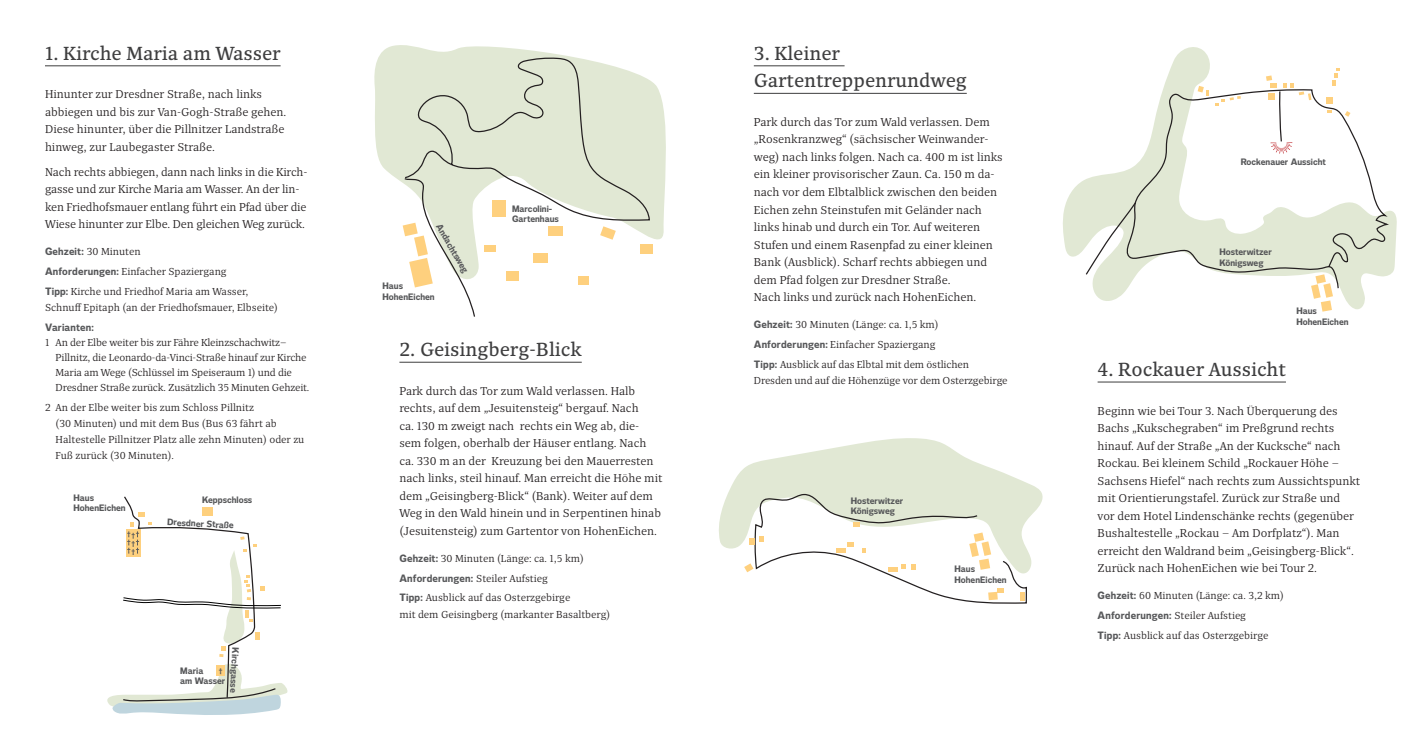
<style>
.page{position:relative;width:1407px;height:745px;background:#fff}
.page>*{position:absolute;margin:0;border:0;box-sizing:border-box;transform-origin:0 0}
.t1{font:18.75px/27.5px "Quercus 10";color:#3e3e3f}
.t2{font:11.25px/17.5px "Quercus 10";color:#231f20}
.t3{font:10px/19.8px "Quercus 10";color:#231f20}
.t4{font:700 10px "Voice";letter-spacing:.01em;color:#57585a}
.t5{font:700 8.75px/10.5px "Voice";color:#57585a}
.t6{font:700 6.25px "Voice";color:#57585a}
.s1{font-family:"Voice";font-weight:700;color:#57585a}
</style>
<div class="page">
<svg style="left:1063px;top:47px;width:334px;height:262px"></svg>
<svg style="left:719px;top:438px;width:324px;height:134px;fill:#e1e8d4"></svg>
<hr style="left:399px;top:361px;width:183px;height:1px;background:#3e3e3f">
<hr style="left:45px;top:65px;width:236px;height:1px;background:#3e3e3f">
<hr style="left:754px;top:65px;width:90px;height:1px;background:#3e3e3f">
<hr style="left:754px;top:93px;width:213px;height:1px;background:#3e3e3f">
<hr style="left:1097px;top:381px;width:189px;height:1px;background:#3e3e3f">
<svg style="left:374px;top:45px;width:292px;height:209px;fill:#e1e8d4"></svg>
<div style="left:640px;top:244px;width:13px;height:9px;background:#fed07e"></div>
<svg style="left:403px;top:56px;width:248px;height:261px"></svg>
<svg style="left:107px;top:496px;width:181px;height:219px"></svg>
<svg style="left:1311px;top:289px;width:22px;height:22px"></svg>
<svg style="left:744px;top:493px;width:283px;height:111px"></svg>
<svg style="left:1124px;top:89px;width:267px;height:200px"></svg>
<svg style="left:1270px;top:142px;width:22px;height:11px"></svg>
<svg style="left:1084px;top:201px;width:53px;height:75px"></svg>
<svg style="left:1197px;top:86px;width:11px;height:10px"></svg>
<svg style="left:1215px;top:96px;width:26px;height:10px"></svg>
<div style="left:1269px;top:93px;width:6px;height:7px;background:#fed07e"></div>
<svg style="left:1283px;top:83px;width:28px;height:17px"></svg>
<svg style="left:1266px;top:75px;width:10px;height:13px"></svg>
<svg style="left:1345px;top:111px;width:5px;height:6px"></svg>
<svg style="left:1327px;top:110px;width:5px;height:3px"></svg>
<div style="left:1326px;top:97px;width:6px;height:7px;background:#fed07e"></div>
<svg style="left:1332px;top:68px;width:8px;height:17px"></svg>
<h1 class="t1" style="left:45px;top:40px;width:237px">1. Kirche Maria am Wasser</h1>
<p class="t2" style="left:45px;top:86px;width:243px">Hinunter zur Dresdner Straße, nach links abbiegen und bis zur Van-- Gogh-- Straße gehen.<br>Diese hinunter, über die Pillnitzer Landstraße hinweg, zur Laubegaster Straße.</p>
<p class="t2" style="left:45px;top:163px;width:264px">Nach rechts abbiegen, dann nach links in die Kirch&shy;gasse und zur Kirche Maria am Wasser. An der lin&shy;ken Friedhofsmauer entlang führt ein Pfad über die Wiese hinunter zur Elbe. Den gleichen Weg zurück.</p>
<p class="t3" style="left:45px;top:242px;width:205px"><span class="s1">Gehzeit:</span> 30 Minuten<br><span class="s1">Anforderungen:</span> Einfacher Spaziergang<br><span class="s1">Tipp:</span> Kirche und Friedhof Maria am Wasser,</p>
<p class="t3" style="left:45px;top:297px;width:234px">Schnuff Epitaph (an der Friedhofsmauer, Elbseite)</p>
<p class="t4" style="left:45px;top:320px;width:50px">Varianten:</p>
<p class="t3" style="left:56px;top:335px;width:255px;line-height:15px;text-indent:-11px">1 An der Elbe weiter bis zur Fähre Kleinzschachwitz– Pillnitz, die Leonardo-- da--Vinci--Straße hinauf zur Kirche Maria am Wege (Schlüssel im Speiseraum 1) und die Dresdner Straße zurück. Zusätzlich 35 Minuten Gehzeit.</p>
<p class="t3" style="left:56px;top:399px;width:250px;line-height:16.2px;text-indent:-11px">2 An der Elbe weiter bis zum Schloss Pillnitz<br>(30 Minuten) und mit dem Bus (Bus 63 fährt ab Haltestelle Pillnitzer Platz alle zehn Minuten) oder zu Fuß zurück (30 Minuten).</p>
<p class="t5" style="left:74px;top:491px;width:54px">Haus<br>HohenEichen</p>
<p class="t5" style="left:202px;top:494px;width:52px">Keppschloss</p>
<p class="t5" style="left:167px;top:516px;width:68px;rotate:3deg">Dresdner Straße</p>
<p class="t5" style="left:241px;top:647px;width:46px;rotate:93deg">Kirchgasse</p>
<p class="t5" style="left:180px;top:664px;width:47px">Maria<br>am Wasser</p>
<p class="t6" style="left:219px;top:665px;width:5px">†</p>
<p class="t5" style="left:443px;top:221px;width:57px;rotate:60deg">Andachtsweg</p>
<p class="t5" style="left:382px;top:280px;width:54px">Haus<br>HohenEichen</p>
<p class="t5" style="left:512px;top:203px;width:48px">Marcolini-<br>Gartenhaus</p>
<h1 class="t1" style="left:399px;top:336px;width:184px">2. Geisingberg-Blick</h1>
<p class="t2" style="left:399px;top:382px;width:264px">Park durch das Tor zum Wald verlassen. Halb rechts, auf dem „Jesuitensteig“ bergauf. Nach<br>ca. 130 m zweigt nach rechts ein Weg ab, die&shy;sem folgen, oberhalb der Häuser entlang. Nach ca. 330 m an der Kreuzung bei den Mauerresten nach links, steil hinauf. Man erreicht die Höhe mit dem „Geisingberg--Blick“ (Bank). Weiter auf dem Weg in den Wald hinein und in Serpentinen hinab (Jesuitensteig) zum Gartentor von HohenEichen.</p>
<p class="t3" style="left:399px;top:548px;width:186px"><span class="s1">Gehzeit:</span> 30 Minuten (Länge: ca. 1,5 km)<br><span class="s1">Anforderungen:</span> Steiler Aufstieg<br><span class="s1">Tipp:</span> Ausblick auf das Osterzgebirge</p>
<p class="t3" style="left:399px;top:604px;width:212px">mit dem Geisingberg (markanter Basaltberg)</p>
<h1 class="t1" style="left:754px;top:40px;width:214px">3. Kleiner<br>Gartentreppenrundweg</h1>
<p class="t2" style="left:754px;top:113px;width:250px">Park durch das Tor zum Wald verlassen. Dem „Rosenkranzweg“ (sächsischer Weinwander&shy;weg) nach links folgen. Nach ca. 400 m ist links ein kleiner provisorischer Zaun. Ca. 150 m da&shy;nach vor dem Elbtalblick zwischen den beiden Eichen zehn Steinstufen mit Geländer nach links hinab und durch ein Tor. Auf weiteren Stufen und einem Rasenpfad zu einer kleinen Bank (Ausblick). Scharf rechts abbiegen und dem Pfad folgen zur Dresdner Straße.<br>Nach links und zurück nach HohenEichen.</p>
<p class="t3" style="left:754px;top:315px;width:217px"><span class="s1">Gehzeit:</span> 30 Minuten (Länge: ca. 1,5 km)<br><span class="s1">Anforderungen:</span> Einfacher Spaziergang<br><span class="s1">Tipp:</span> Ausblick auf das Elbtal mit dem östlichen</p>
<p class="t3" style="left:754px;top:370px;width:255px">Dresden und auf die Höhenzüge vor dem Osterzgebirge</p>
<p class="t5" style="left:851px;top:495px;width:54px">Hosterwitzer<br>Königsweg</p>
<p class="t5" style="left:954px;top:563px;width:54px">Haus<br>HohenEichen</p>
<p class="t5" style="left:1240px;top:157px;width:87px">Rockenauer Aussicht</p>
<p class="t5" style="left:1219px;top:246px;width:54px">Hosterwitzer<br>Königsweg</p>
<p class="t5" style="left:1296px;top:305px;width:54px">Haus<br>HohenEichen</p>
<h1 class="t1" style="left:1097px;top:356px;width:190px">4. Rockauer Aussicht</h1>
<p class="t2" style="left:1097px;top:402px;width:264px">Beginn wie bei Tour 3. Nach Überquerung des Bachs „Kukschegraben“ im Preßgrund rechts hinauf. Auf der Straße „An der Kucksche“ nach Rockau. Bei kleinem Schild „Rockauer Höhe – Sachsens Hiefel“ nach rechts zum Aussichtspunkt mit Orientierungstafel. Zurück zur Straße und<br>vor dem Hotel Lindenschänke rechts (gegenüber Bushaltestelle „Rockau – Am Dorfplatz“). Man erreicht den Waldrand beim „Geisingberg--Blick“.<br>Zurück nach HohenEichen wie bei Tour 2.</p>
<p class="t3" style="left:1097px;top:585px;width:188px"><span class="s1">Gehzeit:</span> 60 Minuten (Länge: ca. 3,2 km)<br><span class="s1">Anforderungen:</span> Steiler Aufstieg<br><span class="s1">Tipp:</span> Ausblick auf das Osterzgebirge</p>
</div>
